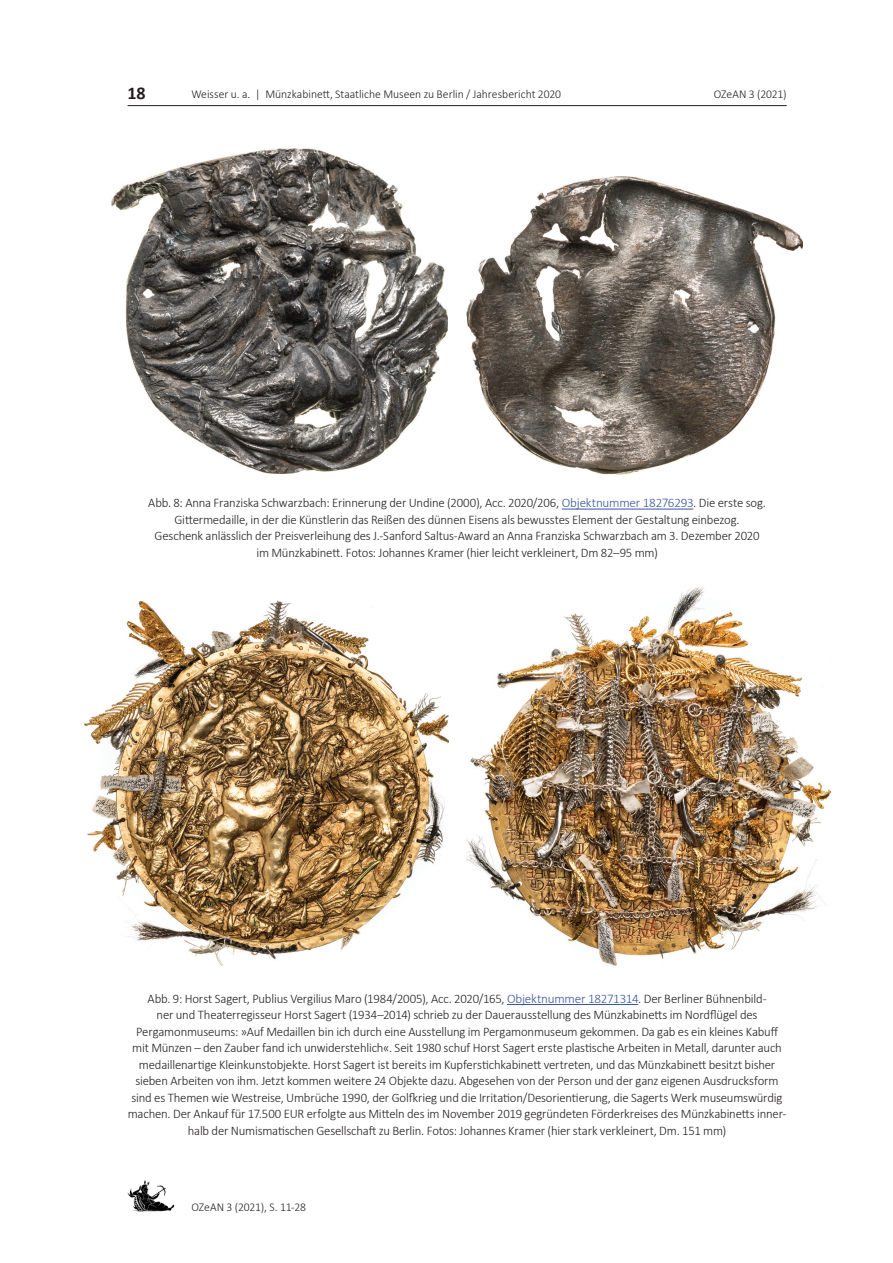
<style>
.page{position:relative;width:893px;height:1263px;background:#fff}
.page>*{position:absolute;margin:0;border:0;box-sizing:border-box;transform-origin:0 0}
.t1{font:700 18px "Calibri";color:#231f20}
.t2{font:300 13.2px/16.5px "Calibri";letter-spacing:-.015em;color:#231f20;text-align:center}
.t3{font:300 12px "Calibri";letter-spacing:-.005em;color:#231f20}
.s1{color:#3853a3}
</style>
<div class="page">
<hr style="left:128px;top:105px;width:659px;height:1px;background:#231f20">
<img style="left:128px;top:1180px;width:47px;height:32px">
<hr style="left:562px;top:509px;width:131px;height:1px;background:#3853a3">
<hr style="left:507px;top:1004px;width:131px;height:1px;background:#3853a3">
<img style="left:111px;top:149px;width:337px;height:324px">
<img style="left:466px;top:176px;width:337px;height:298px">
<img style="left:84px;top:600px;width:364px;height:365px">
<img style="left:466px;top:587px;width:364px;height:378px">
<h1 class="t1" style="left:128px;top:80px;width:20px">18</h1>
<p class="t3" style="left:191px;top:87px;width:371px">Weisser u. a. | Münzkabinett, Staatliche Museen zu Berlin / Jahresbericht 2020</p>
<p class="t3" style="left:714px;top:86px;width:74px">OZeAN 3 (2021)</p>
<p class="t2" style="left:148px;top:495px;width:619px">Abb. 8: Anna Franziska Schwarzbach: Erinnerung der Undine (2000), Acc. 2020/206, <span class="s1">Objektnummer 18276293</span>. Die erste sog.<br>Gittermedaille, in der die Künstlerin das Reißen des dünnen Eisens als bewusstes Element der Gestaltung einbezog.<br>Geschenk anlässlich der Preisverleihung des J.-Sanford Saltus-Award an Anna Franziska Schwarzbach am 3. Dezember 2020 im Münzkabinett. Fotos: Johannes Kramer (hier leicht verkleinert, Dm 82–95 mm)</p>
<p class="t2" style="left:128px;top:990px;width:660px">Abb. 9: Horst Sagert, Publius Vergilius Maro (1984/2005), Acc. 2020/165, <span class="s1">Objektnummer 18271314</span>. Der Berliner Bühnenbild-<br>ner und Theaterregisseur Horst Sagert (1934–2014) schrieb zu der Dauerausstellung des Münzkabinetts im Nordflügel des Pergamonmuseums: »Auf Medaillen bin ich durch eine Ausstellung im Pergamonmuseum gekommen. Da gab es ein kleines Kabuff mit Münzen – den Zauber fand ich unwiderstehlich«. Seit 1980 schuf Horst Sagert erste plastische Arbeiten in Metall, darunter auch medaillenartige Kleinkunstobjekte. Horst Sagert ist bereits im Kupferstichkabinett vertreten, und das Münzkabinett besitzt bisher sieben Arbeiten von ihm. Jetzt kommen weitere 24 Objekte dazu. Abgesehen von der Person und der ganz eigenen Ausdrucksform sind es Themen wie Westreise, Umbrüche 1990, der Golfkrieg und die Irritation/Desorientierung, die Sagerts Werk museumswürdig machen. Der Ankauf für 17.500 EUR erfolgte aus Mitteln des im November 2019 gegründeten Förderkreises des Münzkabinetts inner&shy;halb der Numismatischen Gesellschaft zu Berlin. Fotos: Johannes Kramer (hier stark verkleinert, Dm. 151 mm)</p>
<p class="t3" style="left:191px;top:1200px;width:116px">OZeAN 3 (2021), S. 11-28</p>
</div>
